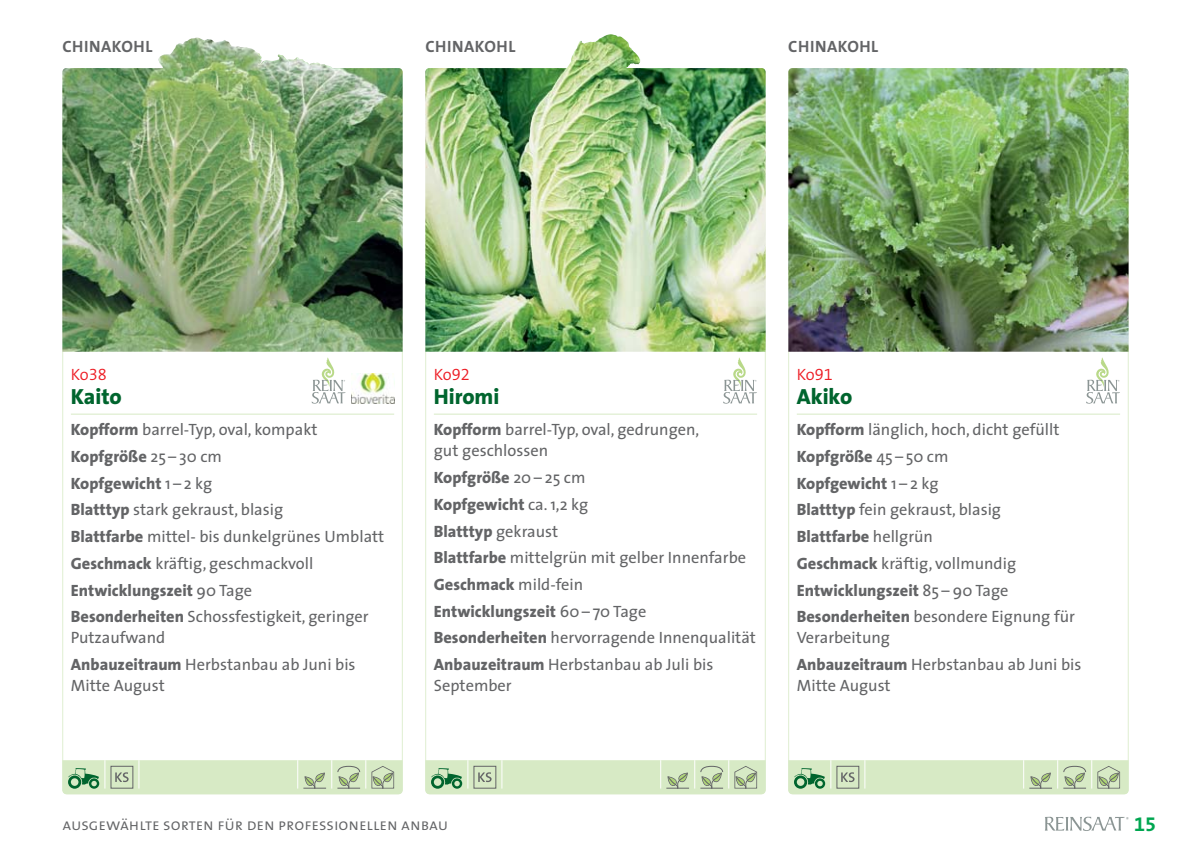
<style>
.page{position:relative;width:1191px;height:868px;background:#fff}
.page>*{position:absolute;margin:0;border:0;box-sizing:border-box;transform-origin:0 0}
.t1{font:800 22px "The Sans";color:#00652e}
.t2{font:20px "The Sans Bold Expert";color:#00a650}
.t3{font:16.4px/26.6px "The Sans";color:#636466}
.t4{font:16.4px "The Sans Semi Light Caps";color:#636466}
.t5{font:700 16.4px "The Sans";letter-spacing:.03em;color:#636466}
.t6{font:300 16.4px "The Mix";color:#ed1c24}
.s1{font-family:"The Mix Semi Light Expert";font-weight:400}
.s2{font-weight:800}
</style>
<div class="page">
<svg style="left:1045px;top:816px;width:83px;height:14px"></svg>
<hr style="left:71px;top:413px;width:323px;height:1px;background:#d7eac5">
<img style="left:351px;top:373px;width:43px;height:30px">
<svg style="left:312px;top:357px;width:34px;height:46px"></svg>
<img style="left:62px;top:68px;width:340px;height:283px">
<img style="left:158px;top:37px;width:186px;height:33px">
<hr style="left:434px;top:413px;width:323px;height:1px;background:#d7eac5">
<svg style="left:723px;top:357px;width:34px;height:46px"></svg>
<img style="left:425px;top:68px;width:340px;height:283px">
<img style="left:523px;top:34px;width:123px;height:118px">
<hr style="left:797px;top:413px;width:323px;height:1px;background:#d7eac5">
<svg style="left:1086px;top:357px;width:34px;height:46px"></svg>
<img style="left:788px;top:68px;width:340px;height:283px">
<svg style="left:62px;top:760px;width:341px;height:34px;background:#cde1bd"></svg>
<svg style="left:425px;top:760px;width:340px;height:34px;background:#cde1bd"></svg>
<svg style="left:788px;top:760px;width:340px;height:34px;background:#cde1bd"></svg>
<p class="t5" style="left:62px;top:38px;width:92px">CHINAKOHL</p>
<p class="t5" style="left:425px;top:38px;width:92px">CHINAKOHL</p>
<p class="t5" style="left:788px;top:38px;width:92px">CHINAKOHL</p>
<p class="t6" style="left:71px;top:360px;width:37px">Ko<span class="s1">38</span></p>
<h1 class="t1" style="left:71px;top:385px;width:53px">Kaito</h1>
<p class="t3" style="left:71px;top:418px;width:315px"><span class="s2">Kopfform</span> barrel-Typ, oval, kompakt<br><span class="s2">Kopfgröße</span> 25 – 30 cm<br><span class="s2">Kopfgewicht</span> 1 – 2 kg<br><span class="s2">Blatttyp</span> stark gekraust, blasig<br><span class="s2">Blattfarbe</span> mittel- bis dunkelgrünes Umblatt<br><span class="s2">Geschmack</span> kräftig, geschmackvoll<br><span class="s2">Entwicklungszeit</span> 90 Tage<br><span class="s2">Besonderheiten</span> Schossfestigkeit, geringer</p>
<p class="t3" style="left:71px;top:626px;width:286px">Putzaufwand<br><span class="s2">Anbauzeitraum</span> Herbstanbau ab Juni bis</p>
<p class="t3" style="left:71px;top:673px;width:95px">Mitte August</p>
<p class="t6" style="left:434px;top:360px;width:37px">Ko<span class="s1">92</span></p>
<h1 class="t1" style="left:434px;top:385px;width:67px">Hiromi</h1>
<p class="t3" style="left:434px;top:421px;width:267px;line-height:21px"><span class="s2">Kopfform</span> barrel-Typ, oval, gedrungen, gut geschlossen</p>
<p class="t3" style="left:434px;top:466px;width:323px"><span class="s2">Kopfgröße</span> 20 – 25 cm<br><span class="s2">Kopfgewicht</span> ca. 1,2 kg<br><span class="s2">Blatttyp</span> gekraust<br><span class="s2">Blattfarbe</span> mittelgrün mit gelber Innenfarbe<br><span class="s2">Geschmack</span> mild-fein<br><span class="s2">Entwicklungszeit</span> 60 – 70 Tage<br><span class="s2">Besonderheiten</span> hervorragende Innenqualität<br><span class="s2">Anbauzeitraum</span> Herbstanbau ab Juli bis</p>
<p class="t3" style="left:434px;top:673px;width:79px">September</p>
<p class="t6" style="left:797px;top:360px;width:37px">Ko<span class="s1">91</span></p>
<h1 class="t1" style="left:797px;top:385px;width:57px">Akiko</h1>
<p class="t3" style="left:797px;top:418px;width:280px"><span class="s2">Kopfform</span> länglich, hoch, dicht gefüllt<br><span class="s2">Kopfgröße</span> 45 – 50 cm<br><span class="s2">Kopfgewicht</span> 1 – 2 kg<br><span class="s2">Blatttyp</span> fein gekraust, blasig<br><span class="s2">Blattfarbe</span> hellgrün<br><span class="s2">Geschmack</span> kräftig, vollmundig<br><span class="s2">Entwicklungszeit</span> 85 – 90 Tage<br><span class="s2">Besonderheiten</span> besondere Eignung für</p>
<p class="t3" style="left:797px;top:626px;width:286px">Verarbeitung<br><span class="s2">Anbauzeitraum</span> Herbstanbau ab Juni bis</p>
<p class="t3" style="left:797px;top:673px;width:95px">Mitte August</p>
<p class="t4" style="left:62px;top:815px;width:387px">ausgewählte sorten für den professionellen anbau</p>
<p class="t2" style="left:1134px;top:811px;width:23px">15</p>
</div>
